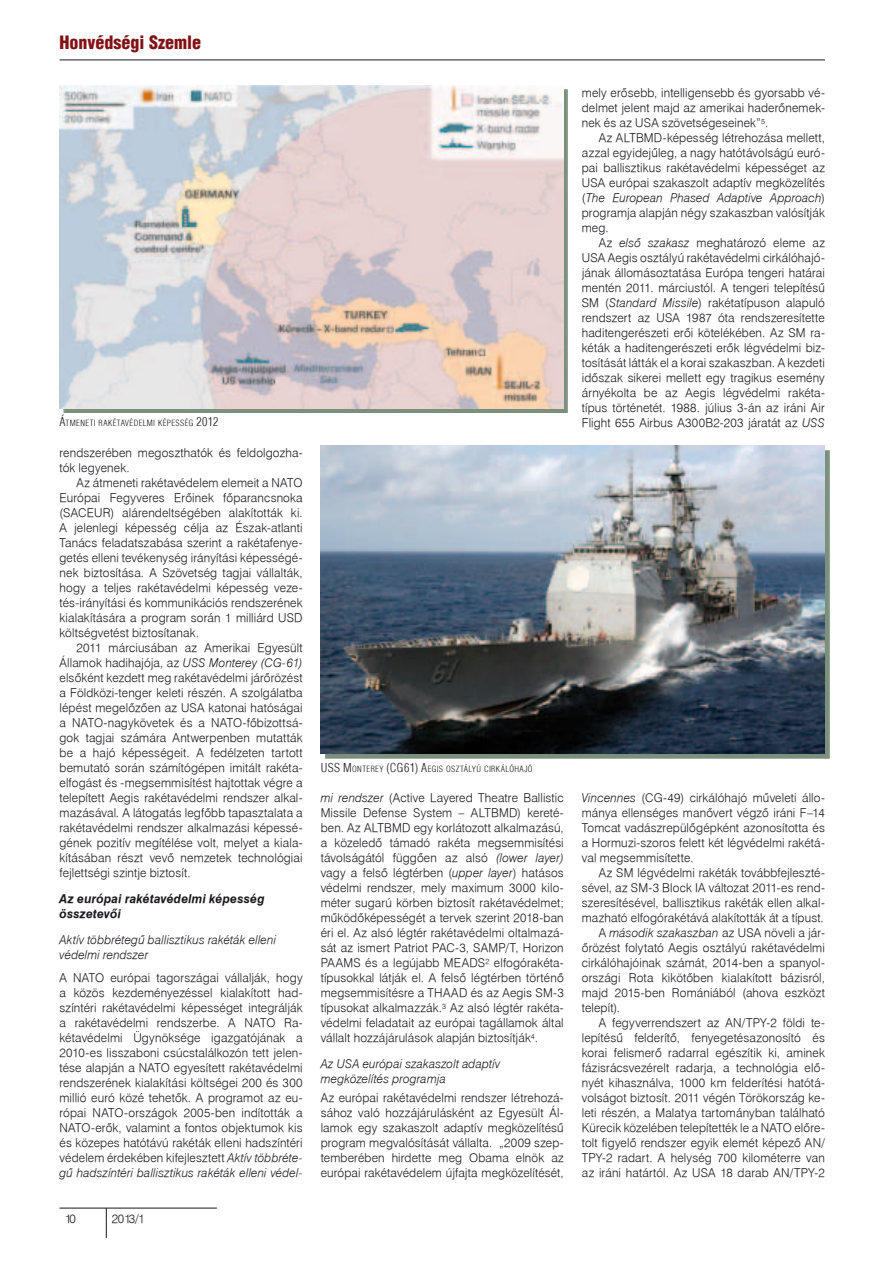
<style>
.page{position:relative;width:893px;height:1263px;background:#fff}
.page>*{position:absolute;margin:0;border:0;box-sizing:border-box;transform-origin:0 0}
.t1{font:900 18px "H Switzerland Cond";color:#821216}
.t2{font:12px/15px "Swiss 721 Lt PFL";letter-spacing:.01em;color:#1a171c;text-align:justify}
.t3{font:italic 12px/15px "Swiss 721 Lt PFL";letter-spacing:.01em;color:#1a171c}
.t4{font:italic 700 12px/15px "Swiss 721 PFL";letter-spacing:.015em;color:#1a171c}
.t5{font:300 8.4px "H Switzerland Cond";letter-spacing:.045em;color:#1a171c}
.s1{font-size:12px}
.s2{font-style:italic}
</style>
<div class="page">
<hr style="left:60px;top:60px;width:765px;height:1px;background:#1a171c">
<hr style="left:60px;top:1208px;width:157px;height:1px;background:#1a171c">
<hr style="left:106px;top:1208px;width:1px;height:30px;background:#1a171c">
<div style="left:64px;top:89px;width:504px;height:324px;background:#6c846f;opacity:.9"></div>
<img style="left:60px;top:85px;width:504px;height:323px">
<div style="left:325px;top:450px;width:504px;height:308px;background:#7a907d"></div>
<img style="left:321px;top:446px;width:504px;height:308px">
<h1 class="t1" style="left:60px;top:31px;width:143px">Honvédségi Szemle</h1>
<p class="t5" style="left:60px;top:418px;width:161px"><span class="s1">Á</span>TMENETI RAKÉTAVÉDELMI KÉPESSÉG <span class="s1">2012</span></p>
<p class="t2" style="left:60px;top:445px;width:245px">rendszerében megoszthatók és feldolgozha&shy;tók legyenek.</p>
<p class="t2" style="left:60px;top:475px;width:245px;text-indent:17px">Az átmeneti rakétavédelem elemeit a NATO Európai Fegyveres Erőinek főparancsnoka (SACEUR) alárendeltségében alakították ki.<br>A jelenlegi képesség célja az Észak-atlanti Tanács feladatszabása szerint a rakétafenye&shy;getés elleni tevékenység irányítási képességé&shy;nek biztosítása. A Szövetség tagjai vállalták, hogy a teljes rakétavédelmi képesség veze&shy;tés-irányítási és kommunikációs rendszerének kialakítására a program során 1 milliárd USD költségvetést biztosítanak.</p>
<p class="t2" style="left:60px;top:640px;width:245px;text-indent:17px">2011 márciusában az Amerikai Egyesült Államok hadihajója, az <span class="s2">USS Monterey (CG-61) </span>elsőként kezdett meg rakétavédelmi járőrözést a Földközi-tenger keleti részén. A szolgálatba lépést megelőzően az USA katonai hatóságai a NATO-nagykövetek és a NATO-főbizottsá&shy;gok tagjai számára Antwerpenben mutatták be a hajó képességeit. A fedélzeten tartott bemutató során számítógépen imitált rakéta&shy;elfogást és -megsemmisítést hajtottak végre a telepített Aegis rakétavédelmi rendszer alkal&shy;mazásával<span class="s2">.</span> A látogatás legfőbb tapasztalata a rakétavédelmi rendszer alkalmazási képessé&shy;gének pozitív megítélése volt, melyet a kiala&shy;kításában részt vevő nemzetek technológiai fejlettségi szintje biztosít.</p>
<p class="t4" style="left:60px;top:891px;width:207px">Az európai rakétavédelmi képesség összetevői</p>
<p class="t3" style="left:60px;top:932px;width:218px">Aktív többrétegű ballisztikus rakéták elleni védelmi rendszer</p>
<p class="t2" style="left:60px;top:970px;width:245px">A NATO európai tagországai vállalják, hogy a közös kezdeményezéssel kialakított had&shy;színtéri rakétavédelmi képességet integrálják a rakétavédelmi rendszerbe. A NATO Ra&shy;kétavédelmi Ügynöksége igazgatójának a 2010-es lisszaboni csúcstalálkozón tett jelen&shy;tése alapján a NATO egyesített rakétavédelmi rendszerének kialakítási költségei 200 és 300 millió euró közé tehetők. A programot az eu&shy;rópai NATO-országok 2005-ben indították a NATO-erők, valamint a fontos objektumok kis és közepes hatótávú rakéták elleni hadszíntéri védelem érdekében kifejlesztett <span class="s2">Aktív többréte&shy;gű hadszíntéri ballisztikus rakéták elleni védel-</span></p>
<p class="t2" style="left:65px;top:1211px;width:12px">10</p>
<p class="t2" style="left:112px;top:1211px;width:35px">2013/1</p>
<p class="t5" style="left:321px;top:764px;width:213px"><span class="s1">USS M</span> ONTEREY <span class="s1">(CG61) A</span>EGIS OSZTÁLYÚ CIRKÁLÓHAJÓ</p>
<p class="t2" style="left:321px;top:790px;width:245px"><span class="s2">mi rendszer</span> (Active Layered Theatre Ballistic Missile Defense System – ALTBMD) kereté&shy;ben. Az ALTBMD egy korlátozott alkalmazású, a közeledő támadó rakéta megsemmisítési távolságától függően az alsó <span class="s2">(lower layer) </span>vagy a felső légtérben (<span class="s2">upper layer</span>) hatásos védelmi rendszer, mely maximum 3000 kilo&shy;méter sugarú körben biztosít rakétavédelmet; működőképességét a tervek szerint 2018-ban éri el. Az alsó légtér rakétavédelmi oltalmazá&shy;sát az ismert Patriot PAC-3, SAMP/T, Horizon PAAMS és a legújabb MEADS<sup>2</sup> elfogórakéta&shy;típusokkal látják el. A felső légtérben történő megsemmisítésre a THAAD és az Aegis SM-3 típusokat alkalmazzák.<sup>3</sup> Az alsó légtér rakéta&shy;védelmi feladatait az európai tagállamok által vállalt hozzájárulások alapján biztosítják<sup>4</sup>.</p>
<p class="t3" style="left:321px;top:1056px;width:181px">Az USA európai szakaszolt adaptív megközelítés programja</p>
<p class="t2" style="left:321px;top:1090px;width:245px">Az európai rakétavédelmi rendszer létrehozá&shy;sához való hozzájárulásként az Egyesült Ál&shy;lamok egy szakaszolt adaptív megközelítésű program megvalósítását vállalta. „2009 szep&shy;temberében hirdette meg Obama elnök az európai rakétavédelem újfajta megközelítését,</p>
<p class="t2" style="left:582px;top:85px;width:245px">mely erősebb, intelligensebb és gyorsabb vé&shy;delmet jelent majd az amerikai haderőnemek&shy;nek és az USA szövetségeseinek”<sup>5</sup>.</p>
<p class="t2" style="left:582px;top:130px;width:245px;text-indent:17px">Az ALTBMD-képesség létrehozása mellett, azzal egyidejűleg, a nagy hatótávolságú euró&shy;pai ballisztikus rakétavédelmi képességet az USA európai szakaszolt adaptív megközelítés (<span class="s2">The European Phased Adaptive Approach</span>) programja alapján négy szakaszban valósítják meg.</p>
<p class="t2" style="left:582px;top:235px;width:245px;text-indent:17px">Az <span class="s2">első szakasz</span> meghatározó eleme az USA Aegis osztályú rakétavédelmi cirkálóhajó&shy;jának állomásoztatása Európa tengeri határai mentén 2011. márciustól. A tengeri telepítésű SM (<span class="s2">Standard Missile</span>) rakétatípuson alapuló rendszert az USA 1987 óta rendszeresítette haditengerészeti erői kötelékében. Az SM ra&shy;kéták a haditengerészeti erők légvédelmi biz&shy;tosítását látták el a korai szakaszban. A kezdeti időszak sikerei mellett egy tragikus esemény árnyékolta be az Aegis légvédelmi rakéta&shy;típus történetét. 1988. július 3-án az iráni Air Flight 655 Airbus A300B2-203 járatát az <span class="s2">USS</span></p>
<p class="t2" style="left:582px;top:790px;width:245px"><span class="s2">Vincennes</span> (CG-49) cirkálóhajó műveleti állo&shy;mánya ellenséges manővert végző iráni F–14<br>Tomcat vadászrepülőgépként azonosította és a Hormuzi-szoros felett két légvédelmi rakétá&shy;val megsemmisítette.</p>
<p class="t2" style="left:599px;top:865px;width:228px">Az SM légvédelmi rakéták továbbfejleszté-</p>
<p class="t2" style="left:582px;top:880px;width:245px">sével, az SM-3 Block IA változat 2011-es rend-</p>
<p class="t2" style="left:582px;top:895px;width:245px">szeresítésével, ballisztikus rakéták ellen alkal-</p>
<p class="t2" style="left:582px;top:910px;width:244px">mazható elfogórakétává alakították át a típust.</p>
<p class="t2" style="left:599px;top:925px;width:228px">A <span class="s2">második szakaszban</span> az USA növeli a jár-</p>
<p class="t2" style="left:582px;top:940px;width:245px">őrözést folytató Aegis osztályú rakétavédelmi</p>
<p class="t2" style="left:582px;top:955px;width:245px">cirkálóhajóinak számát, 2014-ben a spanyol-</p>
<p class="t2" style="left:582px;top:970px;width:245px">országi Rota kikötőben kialakított bázisról,</p>
<p class="t2" style="left:582px;top:985px;width:245px">majd 2015-ben Romániából (ahova eszközt</p>
<p class="t2" style="left:582px;top:1000px;width:40px">telepít).</p>
<p class="t2" style="left:599px;top:1015px;width:228px">A fegyverrendszert az AN/TPY-2 földi te-</p>
<p class="t2" style="left:582px;top:1030px;width:245px">lepítésű felderítő, fenyegetésazonosító és</p>
<p class="t2" style="left:582px;top:1045px;width:245px">korai felismerő radarral egészítik ki, aminek</p>
<p class="t2" style="left:582px;top:1060px;width:245px">fázisrácsvezérelt radarja, a technológia elő-</p>
<p class="t2" style="left:582px;top:1075px;width:245px">nyét kihasználva, 1000 km felderítési hatótá-</p>
<p class="t2" style="left:582px;top:1090px;width:245px">volságot biztosít. 2011 végén Törökország ke-</p>
<p class="t2" style="left:582px;top:1105px;width:245px">leti részén, a Malatya tartományban található</p>
<p class="t2" style="left:582px;top:1120px;width:245px">Kürecik közelében telepítették le a NATO előre-</p>
<p class="t2" style="left:582px;top:1135px;width:245px">tolt figyelő rendszer egyik elemét képező AN/</p>
<p class="t2" style="left:582px;top:1150px;width:245px">TPY-2 radart. A helység 700 kilométerre van</p>
<p class="t2" style="left:582px;top:1165px;width:245px">az iráni határtól. Az USA 18 darab AN/TPY-2</p>
</div>
